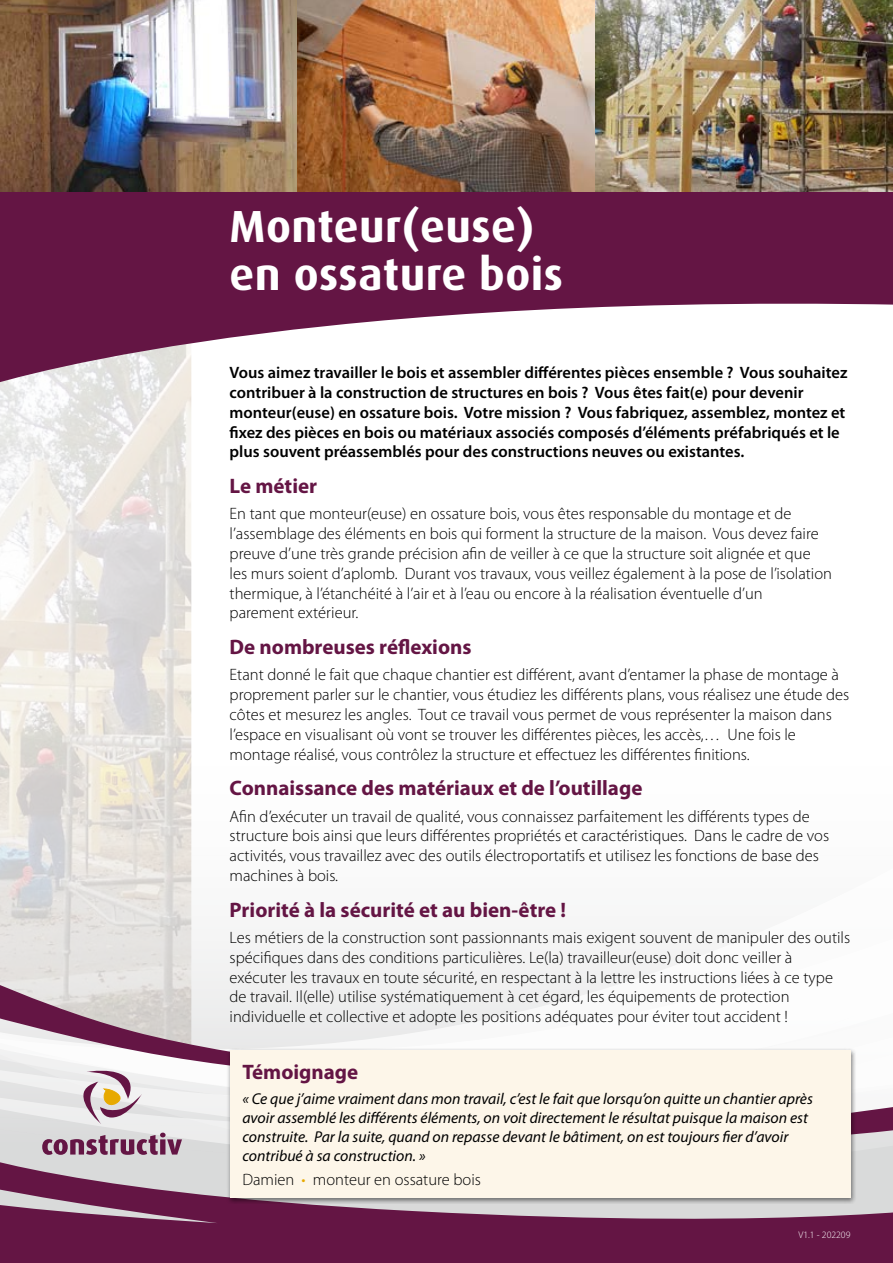
<style>
.page{position:relative;width:893px;height:1263px;background:#fff}
.page>*{position:absolute;margin:0;border:0;box-sizing:border-box;transform-origin:0 0}
.t1{font:700 45px/48px "Dax";letter-spacing:.01em;color:#fff}
.t2{font:700 21px "Myriad Pro";color:#641544}
.t3{font:300 16.5px/19.8px "Myriad Pro";color:#000}
.t4{font:600 16.5px/19.8px "Myriad Pro";color:#000}
.t5{font:italic 15.75px/18.9px "Myriad Pro";color:#000}
.t6{font:300 9.75px "Myriad Pro";color:#fff}
.s1{color:#e7a900}
</style>
<div class="page">
<img style="left:0;top:388px;width:191px;height:326px">
<svg style="left:0;top:191px;width:893px;height:197px;fill:#641544"></svg>
<svg style="left:0;top:714px;width:192px;height:15px;background:#e7e4df"></svg>
<svg style="left:0;top:729px;width:192px;height:70px;background:#e4dfd8"></svg>
<svg style="left:0;top:799px;width:192px;height:68px;background:#e2dedb"></svg>
<svg style="left:0;top:867px;width:192px;height:53px;background:#e0dedc"></svg>
<svg style="left:0;top:920px;width:736px;height:222px;fill:#f4f4f4"></svg>
<svg style="left:857px;top:1107px;width:36px;height:35px"></svg>
<svg style="left:0;top:944px;width:451px;height:137px;fill:#ececec"></svg>
<svg style="left:0;top:1142px;width:893px;height:121px;background:#82486b"></svg>
<svg style="left:80px;top:1066px;width:62px;height:58px"></svg>
<svg style="left:42px;top:1132px;width:140px;height:23px;background:#a8879b"></svg>
<img style="left:0;top:0;width:893px;height:191px">
<div style="left:226px;top:1047px;width:631px;height:157px;background:#000;opacity:.5"></div>
<div style="left:230px;top:1050px;width:620px;height:148px;background:#fdf6e9"></div>
<h1 class="t1" style="left:230px;top:203px;width:335px">Monteur(euse) en ossature bois</h1>
<p class="t4" style="left:230px;top:363px;width:619px">Vous aimez travailler le bois et assembler différentes pièces ensemble ? Vous souhaitez contribuer à la construction de structures en bois ? Vous êtes fait(e) pour devenir monteur(euse) en ossature bois. Votre mission ? Vous fabriquez, assemblez, montez et fixez des pièces en bois ou matériaux associés composés d’éléments préfabriqués et le plus souvent préassemblés pour des constructions neuves ou existantes.</p>
<p class="t2" style="left:230px;top:474px;width:89px">Le métier</p>
<p class="t3" style="left:230px;top:504px;width:604px">En tant que monteur(euse) en ossature bois, vous êtes responsable du montage et de l’assemblage des éléments en bois qui forment la structure de la maison. Vous devez faire preuve d’une très grande précision afin de veiller à ce que la structure soit alignée et que les murs soient d’aplomb. Durant vos travaux, vous veillez également à la pose de l’isolation thermique, à l’étanchéité à l’air et à l’eau ou encore à la réalisation éventuelle d’un<br>parement extérieur.</p>
<p class="t2" style="left:230px;top:635px;width:243px">De nombreuses réflexions</p>
<p class="t3" style="left:230px;top:665px;width:621px">Etant donné le fait que chaque chantier est différent, avant d’entamer la phase de montage à proprement parler sur le chantier, vous étudiez les différents plans, vous réalisez une étude des côtes et mesurez les angles. Tout ce travail vous permet de vous représenter la maison dans l’espace en visualisant où vont se trouver les différentes pièces, les accès,… Une fois le montage réalisé, vous contrôlez la structure et effectuez les différentes finitions.</p>
<p class="t2" style="left:230px;top:776px;width:414px">Connaissance des matériaux et de l’outillage</p>
<p class="t3" style="left:230px;top:806px;width:601px">Afin d’exécuter un travail de qualité, vous connaissez parfaitement les différents types de structure bois ainsi que leurs différentes propriétés et caractéristiques. Dans le cadre de vos activités, vous travaillez avec des outils électroportatifs et utilisez les fonctions de base des machines à bois.</p>
<p class="t2" style="left:230px;top:898px;width:338px">Priorité à la sécurité et au bien-être !</p>
<p class="t3" style="left:230px;top:928px;width:622px">Les métiers de la construction sont passionnants mais exigent souvent de manipuler des outils spécifiques dans des conditions particulières. Le(la) travailleur(euse) doit donc veiller à exécuter les travaux en toute sécurité, en respectant à la lettre les instructions liées à ce type de travail. Il(elle) utilise systématiquement à cet égard, les équipements de protection individuelle et collective et adopte les positions adéquates pour éviter tout accident !</p>
<p class="t2" style="left:242px;top:1060px;width:117px">Témoignage</p>
<p class="t5" style="left:242px;top:1090px;width:572px">« Ce que j’aime vraiment dans mon travail, c’est le fait que lorsqu’on quitte un chantier après avoir assemblé les différents éléments, on voit directement le résultat puisque la maison est construite. Par la suite, quand on repasse devant le bâtiment, on est toujours fier d’avoir contribué à sa construction. »</p>
<p class="t3" style="left:242px;top:1170px;width:240px">Damien <span class="s1">•</span> monteur en ossature bois</p>
<p class="t6" style="left:798px;top:1230px;width:53px">V1.1 - 202209</p>
</div>
